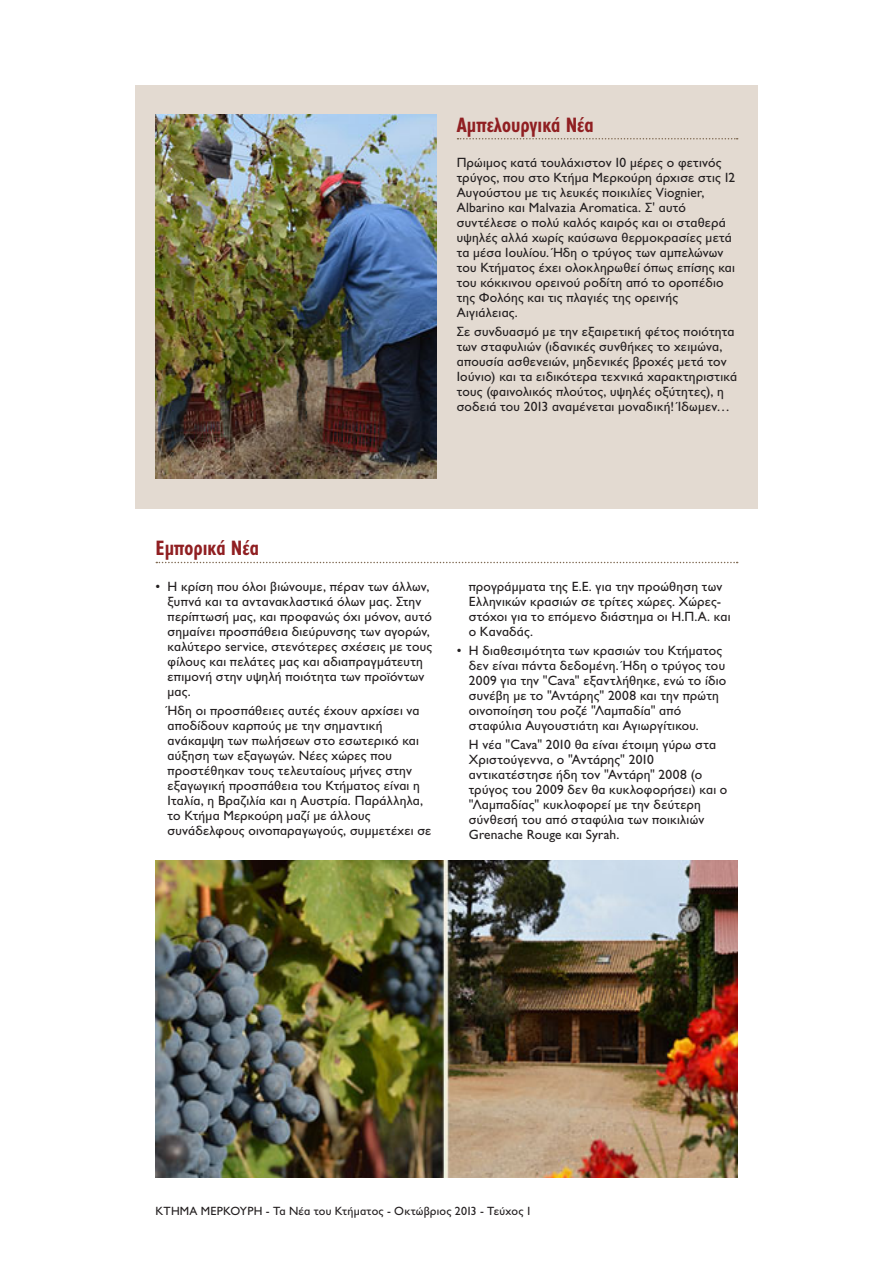
<style>
.page{position:relative;width:893px;height:1263px;background:#fff}
.page>*{position:absolute;margin:0;border:0;box-sizing:border-box;transform-origin:0 0}
.t1{font:700 21px "Gill Sans Hel Condenced";color:#901f22}
.txt{font:13.5px/15px "Gill Sans Hel";letter-spacing:.02em;color:#231f20}
.t2{font:12px "Gill Sans Hel";letter-spacing:.02em;color:#231f20}
</style>
<div class="page">
<div style="left:135px;top:85px;width:623px;height:423px;background:#e3dad1"></div>
<svg style="left:457px;top:138px;width:281px;height:1px"></svg>
<svg style="left:156px;top:562px;width:582px;height:1px"></svg>
<img style="left:156px;top:115px;width:280px;height:364px">
<img style="left:156px;top:861px;width:581px;height:317px">
<p class="t1" style="left:457px;top:114px;width:139px">Αμπελουργικά Νέα</p>
<p class="txt" style="left:457px;top:155px;width:280px">Πρώιμος κατά τουλάχιστον 10 μέρες ο φετινός τρύγος, που στο Κτήμα Μερκούρη άρχισε στις 12<br>Αυγούστου με τις λευκές ποικιλίες Viognier, Albarino και Malvazia Aromatica. Σ' αυτό συντέλεσε ο πολύ καλός καιρός και οι σταθερά υψηλές αλλά χωρίς καύσωνα θερμοκρασίες μετά τα μέσα Ιουλίου. Ήδη ο τρύγος των αμπελώνων του Κτήματος έχει ολοκληρωθεί όπως επίσης και του κόκκινου ορεινού ροδίτη από το οροπέδιο της Φολόης και τις πλαγιές της ορεινής Αιγιάλειας.</p>
<p class="txt" style="left:457px;top:324px;width:282px">Σε συνδυασμό με την εξαιρετική φέτος ποιότητα των σταφυλιών (ιδανικές συνθήκες το χειμώνα, απουσία ασθενειών, μηδενικές βροχές μετά τον Ιούνιο) και τα ειδικότερα τεχνικά χαρακτηριστικά τους (φαινολικός πλούτος, υψηλές οξύτητες), η σοδειά του 2013 αναμένεται μοναδική! Ίδωμεν…</p>
<p class="t1" style="left:156px;top:538px;width:105px">Εμπορικά Νέα</p>
<p class="txt" style="left:168px;top:579px;width:266px;text-indent:-12px">• Η κρίση που όλοι βιώνουμε, πέραν των άλλων, ξυπνά και τα αντανακλαστικά όλων μας. Στην περίπτωσή μας, και προφανώς όχι μόνον, αυτό σημαίνει προσπάθεια διεύρυνσης των αγορών, καλύτερο service, στενότερες σχέσεις με τους φίλους και πελάτες μας και αδιαπραγμάτευτη επιμονή στην υψηλή ποιότητα των προϊόντων μας.</p>
<p class="txt" style="left:168px;top:703px;width:265px">Ήδη οι προσπάθειες αυτές έχουν αρχίσει να αποδίδουν καρπούς με την σημαντική ανάκαμψη των πωλήσεων στο εσωτερικό και αύξηση των εξαγωγών. Νέες χώρες που προστέθηκαν τους τελευταίους μήνες στην εξαγωγική προσπάθεια του Κτήματος είναι η Ιταλία, η Βραζιλία και η Αυστρία. Παράλληλα, το Κτήμα Μερκούρη μαζί με άλλους συνάδελφους οινοπαραγωγούς, συμμετέχει σε</p>
<p class="txt" style="left:469px;top:579px;width:263px">προγράμματα της Ε.Ε. για την προώθηση των Ελληνικών κρασιών σε τρίτες χώρες. Χώρες&shy;στόχοι για το επόμενο διάστημα οι Η.Π.Α. και ο Καναδάς.</p>
<p class="txt" style="left:469px;top:643px;width:259px;text-indent:-12px">• Η διαθεσιμότητα των κρασιών του Κτήματος δεν είναι πάντα δεδομένη. Ήδη ο τρύγος του 2009 για την "Cava" εξαντλήθηκε, ενώ το ίδιο συνέβη με το "Αντάρης" 2008 και την πρώτη οινοποίηση του ροζέ "Λαμπαδία" από σταφύλια Αυγουστιάτη και Αγιωργίτικου.</p>
<p class="txt" style="left:469px;top:737px;width:260px">Η νέα "Cava" 2010 θα είναι έτοιμη γύρω στα Χριστούγεννα, ο "Αντάρης" 2010 αντικατέστησε ήδη τον "Αντάρη" 2008 (ο τρύγος του 2009 δεν θα κυκλοφορήσει) και ο "Λαμπαδίας" κυκλοφορεί με την δεύτερη σύνθεσή του από σταφύλια των ποικιλιών Grenache Rouge και Syrah.</p>
<p class="t2" style="left:156px;top:1204px;width:376px">ΚΤΗΜΑ ΜΕΡΚΟΥΡΗ - Τα Νέα του Κτήματος - Οκτώβριος 2013 - Τεύχος 1</p>
</div>
